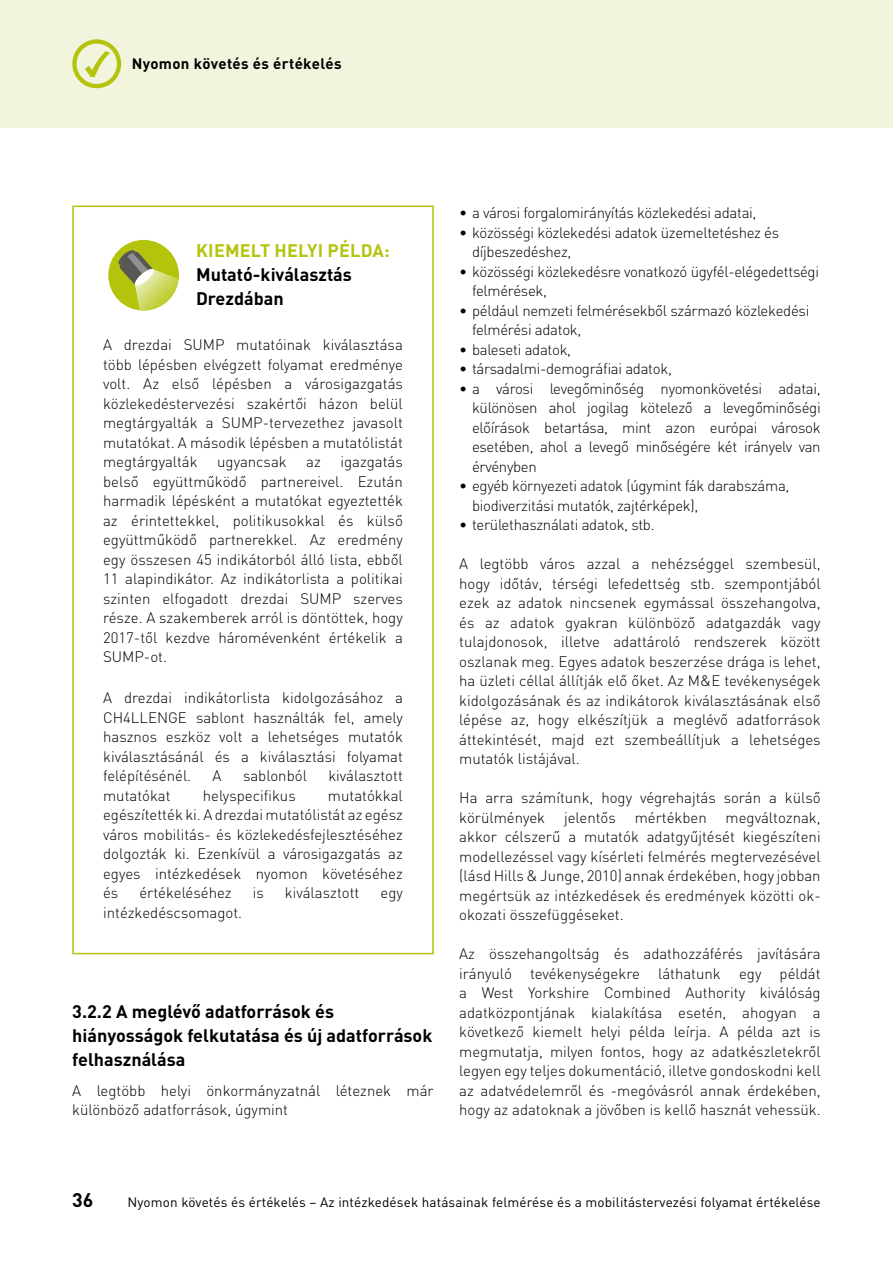
<style>
.page{position:relative;width:893px;height:1263px;background:#fff}
.page>*{position:absolute;margin:0;border:0;box-sizing:border-box;transform-origin:0 0}
.t1{font:700 19.5px "DIN Pro";color:#000}
.t2{font:700 18px/24px "DIN Pro";color:#000}
.t3{font:700 18px "DIN Pro";letter-spacing:.01em;color:#b4c40c}
.t4{font:300 15px/19.5px "DIN Pro";letter-spacing:-.005em;color:#000;text-align:justify}
.t5{font:700 15px "DIN Pro";letter-spacing:.025em;color:#000}
.t6{font:13.5px "DIN Pro";letter-spacing:.01em;color:#000}
</style>
<div class="page">
<div style="left:0;top:0;width:893px;height:128px;background:#f3f4de"></div>
<svg style="left:72px;top:39px;width:49px;height:49px"></svg>
<div style="left:108px;top:240px;width:71px;height:71px;background:#b4c40c;border-radius:50%"></div>
<svg style="left:118px;top:250px;width:61px;height:61px"></svg>
<div style="left:72px;top:206px;width:362px;height:748px;border:2px solid #b4c40c"></div>
<p class="t5" style="left:132px;top:54px;width:211px">Nyomon követés és értékelés</p>
<p class="t3" style="left:196px;top:239px;width:195px">KIEMELT HELYI PÉLDA:</p>
<p class="t2" style="left:196px;top:262px;width:157px">Mutató-kiválasztás<br>Drezdában</p>
<p class="t4" style="left:103px;top:334px;width:301px">A drezdai SUMP mutatóinak kiválasztása több lépésben elvégzett folyamat eredménye volt. Az első lépésben a városigazgatás közlekedéstervezési szakértői házon belül megtárgyalták a SUMP-tervezethez javasolt mutatókat. A második lépésben a mutatólistát megtárgyalták</p>
<p class="t4" style="left:103px;top:451px;width:301px;text-indent:237px">igazgatás belső együttműködő partnereivel. Ezután harmadik lépésként a mutatókat egyeztették az érintettekkel, politikusokkal és külső együttműködő partnerekkel. Az eredmény egy összesen 45 indikátorból álló lista, ebből 11 alapindikátor. Az indikátorlista a politikai szinten elfogadott drezdai SUMP szerves része. A szakemberek arról is döntöttek, hogy 2017-től kezdve háromévenként értékelik a SUMP-ot.</p>
<p class="t4" style="left:103px;top:687px;width:301px">A drezdai indikátorlista kidolgozásához a CH4LLENGE sablont használták fel, amely hasznos eszköz volt a lehetséges mutatók kiválasztásánál és a kiválasztási folyamat felépítésénél.</p>
<p class="t4" style="left:217px;top:451px;width:71px">ugyancsak</p>
<p class="t4" style="left:306px;top:451px;width:16px">az</p>
<p class="t4" style="left:213px;top:765px;width:11px">A</p>
<p class="t4" style="left:243px;top:765px;width:65px">sablonból</p>
<p class="t4" style="left:328px;top:765px;width:76px">kiválasztott</p>
<p class="t4" style="left:103px;top:785px;width:301px;text-indent:225px">mutatókkal egészítették ki. A drezdai mutatólistát az egész város mobilitás- és közlekedésfejlesztéséhez dolgozták ki. Ezenkívül a városigazgatás az egyes intézkedések nyomon követéséhez és</p>
<p class="t4" style="left:103px;top:785px;width:69px">mutatókat</p>
<p class="t4" style="left:203px;top:785px;width:94px">helyspecifikus</p>
<p class="t4" style="left:139px;top:882px;width:94px">értékeléséhez</p>
<p class="t4" style="left:253px;top:882px;width:13px">is</p>
<p class="t4" style="left:285px;top:882px;width:76px">kiválasztott</p>
<p class="t4" style="left:380px;top:882px;width:24px">egy</p>
<p class="t4" style="left:103px;top:902px;width:141px">intézkedéscsomagot.</p>
<p class="t2" style="left:72px;top:998px;width:362px">3.2.2 A meglévő adatforrások és hiányosságok felkutatása és új adatforrások felhasználása</p>
<p class="t4" style="left:72px;top:1080px;width:363px">A legtöbb helyi önkormányzatnál léteznek már különböző adatforrások, úgymint</p>
<p class="t4" style="left:459px;top:202px;width:299px">• a városi forgalomirányítás közlekedési adatai,</p>
<p class="t4" style="left:472px;top:222px;width:309px;text-indent:-13px">• közösségi közlekedési adatok üzemeltetéshez és díjbeszedéshez,</p>
<p class="t4" style="left:472px;top:261px;width:349px;text-indent:-13px">• közösségi közlekedésre vonatkozó ügyfél-elégedettségi felmérések,</p>
<p class="t4" style="left:472px;top:300px;width:339px;text-indent:-13px">• például nemzeti felmérésekből származó közlekedési felmérési adatok,</p>
<p class="t4" style="left:459px;top:339px;width:113px">• baleseti adatok,</p>
<p class="t4" style="left:459px;top:358px;width:214px">• társadalmi-demográfiai adatok,</p>
<p class="t4" style="left:472px;top:378px;width:350px;text-indent:-13px">• a városi levegőminőség nyomonkövetési adatai, különösen ahol jogilag kötelező a levegőminőségi előírások betartása, mint azon európai városok esetében, ahol a levegő minőségére két irányelv van érvényben</p>
<p class="t4" style="left:472px;top:475px;width:319px;text-indent:-13px">• egyéb környezeti adatok (úgymint fák darabszáma, biodiverzitási mutatók, zajtérképek),</p>
<p class="t4" style="left:459px;top:514px;width:197px">• területhasználati adatok, stb.</p>
<p class="t4" style="left:459px;top:553px;width:363px">A legtöbb város azzal a nehézséggel szembesül, hogy időtáv, térségi lefedettség stb. szempontjából ezek az adatok nincsenek egymással összehangolva, és az adatok gyakran különböző adatgazdák vagy tulajdonosok, illetve adattároló rendszerek között oszlanak meg. Egyes adatok beszerzése drága is lehet, ha üzleti céllal állítják elő őket. Az M&amp;E tevékenységek kidolgozásának és az indikátorok kiválasztásának első lépése az, hogy elkészítjük a meglévő adatforrások áttekintését, majd ezt szembeállítjuk a lehetséges mutatók listájával.</p>
<p class="t4" style="left:459px;top:787px;width:363px">Ha arra számítunk, hogy végrehajtás során a külső körülmények</p>
<p class="t4" style="left:459px;top:807px;width:363px;text-indent:266px">megváltoznak, akkor célszerű a mutatók adatgyűjtését kiegészíteni modellezéssel vagy kísérleti felmérés megtervezésével (lásd Hills &amp; Junge, 2010) annak érdekében, hogy jobban megértsük az intézkedések és eredmények közötti ok&shy;okozati összefüggéseket.</p>
<p class="t4" style="left:459px;top:943px;width:363px">Az összehangoltság és adathozzáférés javítására irányuló tevékenységekre láthatunk egy példát a West Yorkshire Combined Authority kiválóság adatközpontjának kialakítása esetén, ahogyan a következő kiemelt helyi példa leírja. A példa azt is megmutatja, milyen fontos, hogy az adatkészletekről legyen egy teljes dokumentáció, illetve gondoskodni kell az adatvédelemről és -megóvásról annak érdekében, hogy az adatoknak a jövőben is kellő hasznát vehessük.</p>
<p class="t4" style="left:564px;top:807px;width:53px">jelentős</p>
<p class="t4" style="left:635px;top:807px;width:74px">mértékben</p>
<h1 class="t1" style="left:72px;top:1187px;width:23px">36</h1>
<p class="t6" style="left:128px;top:1193px;width:695px">Nyomon követés és értékelés – Az intézkedések hatásainak felmérése és a mobilitástervezési folyamat értékelése</p>
</div>
